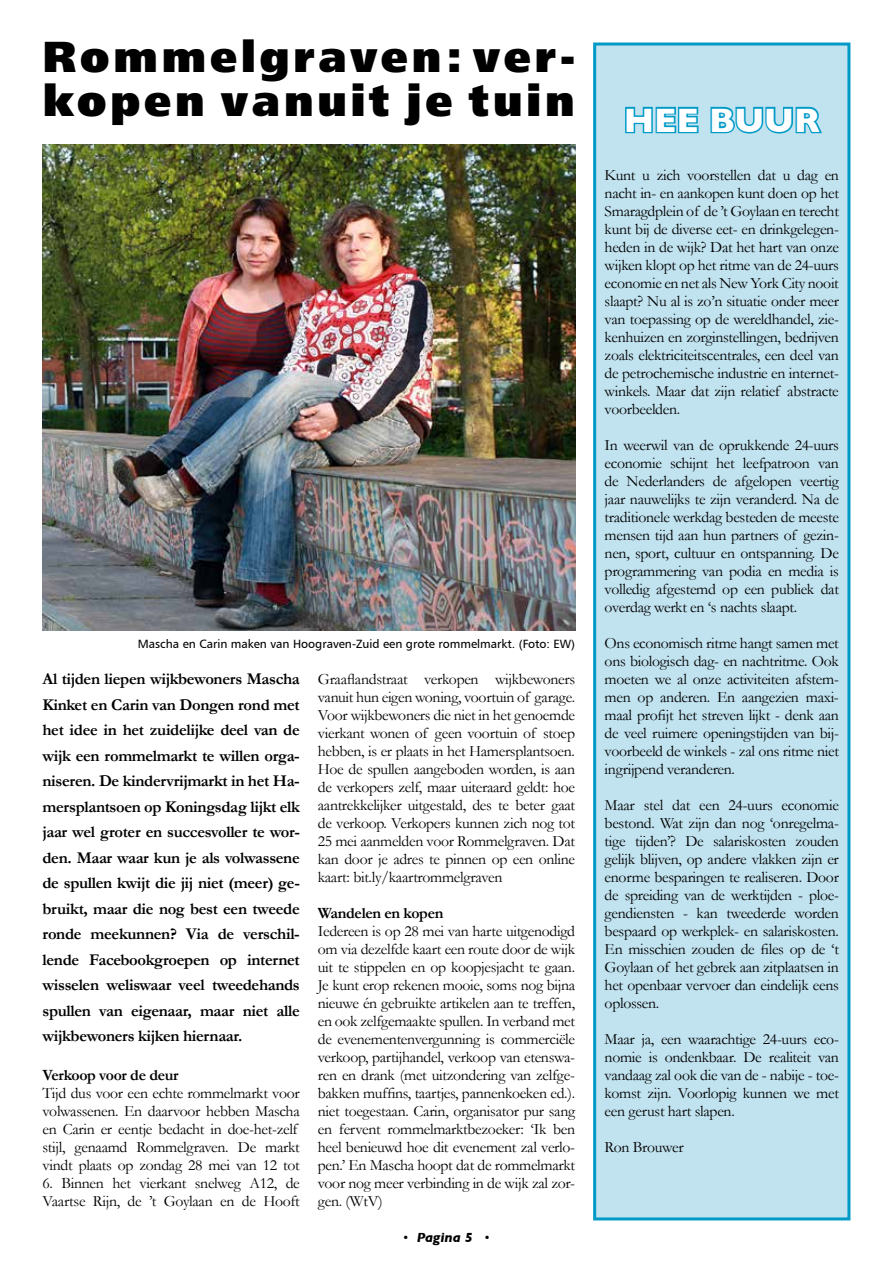
<style>
.page{position:relative;width:893px;height:1263px;background:#fff}
.page>*{position:absolute;margin:0;border:0;box-sizing:border-box;transform-origin:0 0}
.t1{font:43.5px/43.5px "Humanist 777 BT Extra Black B";letter-spacing:.075em;color:#000}
.t2{font:700 34.5px "Gill Sans";color:#fff}
.t3{font:700 16.5px/25.5px "Garamond";letter-spacing:-.02em;color:#000;text-align:justify}
.t4{font:15.75px/18px "Garamond";letter-spacing:-.02em;color:#000;text-align:justify}
.t5{font:700 15.75px "Garamond";letter-spacing:-.02em;color:#000}
.t6{font:italic 700 13.5px "Gill Sans";color:#000}
.t7{font:12px "Humanist 777 BT Roman B";color:#000}
.s1{font-weight:300;font-style:normal}
</style>
<div class="page">
<div style="left:595px;top:44px;width:254px;height:1175px;background:#c1e2ef"></div>
<svg style="left:625px;top:106px;width:74px;height:28px"></svg>
<svg style="left:710px;top:106px;width:112px;height:28px"></svg>
<div style="left:593px;top:43px;width:257px;height:1177px;border:3px solid #009ac7"></div>
<img style="left:43px;top:144px;width:532px;height:486px">
<h1 class="t1" style="left:43px;top:34px;width:534px">Rommelgraven: ver&shy;kopen vanuit je tuin</h1>
<p class="t7" style="left:138px;top:636px;width:439px">Mascha en Carin maken van Hoograven-Zuid een grote rommelmarkt. (Foto: EW)</p>
<p class="t3" style="left:43px;top:666px;width:259px">Al tijden liepen wijkbewoners Mascha Kinket en Carin van Dongen rond met het idee in het zuidelijke deel van de wijk een rommelmarkt te willen orga&shy;niseren. De kindervrijmarkt in het Ha&shy;mersplantsoen op Koningsdag lijkt elk jaar wel groter en succesvoller te wor&shy;den. Maar waar kun je als volwassene de spullen kwijt die jij niet (meer) ge&shy;bruikt, maar die nog best een tweede ronde meekunnen? Via de verschil&shy;lende Facebookgroepen op internet wisselen weliswaar veel tweedehands spullen van eigenaar, maar niet alle wijkbewoners kijken hiernaar.</p>
<p class="t5" style="left:43px;top:1064px;width:138px">Verkoop voor de deur</p>
<p class="t4" style="left:43px;top:1084px;width:259px;text-align:left">Tijd dus voor een echte rommelmarkt voor volwassenen. En daarvoor hebben Mascha en Carin er eentje bedacht in doe-het-zelf stijl, genaamd Rommelgraven. De markt vindt plaats op zondag 28 mei van 12 tot</p>
<p class="t4" style="left:43px;top:1174px;width:259px">6. Binnen het vierkant snelweg A12, de<br>Vaartse Rijn, de ’t Goylaan en de Hooft</p>
<p class="t4" style="left:318px;top:670px;width:259px">Graaflandstraat verkopen wijkbewoners vanuit hun eigen woning, voortuin of garage.<br>Voor wijkbewoners die niet in het genoemde vierkant wonen of geen voortuin of stoep hebben, is er plaats in het Hamersplantsoen.<br>Hoe de spullen aangeboden worden, is aan de verkopers zelf, maar uiteraard geldt: hoe aantrekkelijker uitgestald, des te beter gaat de verkoop. Verkopers kunnen zich nog tot 25 mei aanmelden voor Rommelgraven. Dat kan door je adres te pinnen op een online kaart: bit.ly/kaartrommelgraven</p>
<p class="t5" style="left:318px;top:902px;width:127px">Wandelen en kopen</p>
<p class="t4" style="left:318px;top:922px;width:259px">Iedereen is op 28 mei van harte uitgenodigd om via dezelfde kaart een route door de wijk uit te stippelen en op koopjesjacht te gaan.<br>Je kunt erop rekenen mooie, soms nog bijna nieuwe én gebruikte artikelen aan te treffen, en ook zelfgemaakte spullen. In verband met de evenementenvergunning is commerciële verkoop, partijhandel, verkoop van etenswa&shy;ren en drank (met uitzondering van zelfge&shy;bakken muffins, taartjes, pannenkoeken ed.). niet toegestaan. Carin, organisator pur sang en fervent rommelmarktbezoeker: ‘Ik ben heel benieuwd hoe dit evenement zal verlo&shy;pen.’ En Mascha hoopt dat de rommelmarkt voor nog meer verbinding in de wijk zal zor&shy;gen. (WtV)</p>
<p class="t6" style="left:402px;top:1230px;width:90px"><span class="s1">•</span> Pagina 5 <span class="s1">•</span></p>
<h2 class="t2" style="left:624px;top:93px;width:198px">HEE BUUR</h2>
<p class="t4" style="left:605px;top:166px;width:236px">Kunt u zich voorstellen dat u dag en nacht in- en aankopen kunt doen op het Smaragdplein of de ’t Goylaan en terecht kunt bij de diverse eet- en drinkgelegen&shy;heden in de wijk? Dat het hart van onze wijken klopt op het ritme van de 24-uurs economie en net als New York City nooit slaapt? Nu al is zo’n situatie onder meer van toepassing op de wereldhandel, zie&shy;kenhuizen en zorginstellingen, bedrijven zoals elektriciteitscentrales, een deel van de petrochemische industrie en internet&shy;winkels. Maar dat zijn relatief abstracte voorbeelden.</p>
<p class="t4" style="left:605px;top:436px;width:236px">In weerwil van de oprukkende 24-uurs economie schijnt het leefpatroon van de Nederlanders de afgelopen veertig jaar nauwelijks te zijn veranderd. Na de traditionele werkdag besteden de meeste mensen tijd aan hun partners of gezin&shy;nen, sport, cultuur en ontspanning. De programmering van podia en media is volledig afgestemd op een publiek dat overdag werkt en ‘s nachts slaapt.</p>
<p class="t4" style="left:605px;top:634px;width:236px">Ons economisch ritme hangt samen met ons biologisch dag- en nachtritme. Ook moeten we al onze activiteiten afstem&shy;men op anderen. En aangezien maxi&shy;maal profijt het streven lijkt - denk aan de veel ruimere openingstijden van bij&shy;voorbeeld de winkels - zal ons ritme niet ingrijpend veranderen.</p>
<p class="t4" style="left:605px;top:796px;width:236px">Maar stel dat een 24-uurs economie bestond. Wat zijn dan nog ‘onregelma&shy;tige tijden’? De salariskosten zouden gelijk blijven, op andere vlakken zijn er enorme besparingen te realiseren. Door de spreiding van de werktijden - ploe&shy;gendiensten - kan tweederde worden bespaard op werkplek- en salariskosten.<br>En misschien zouden de files op de ‘t Goylaan of het gebrek aan zitplaatsen in het openbaar vervoer dan eindelijk eens oplossen.</p>
<p class="t4" style="left:605px;top:1030px;width:236px">Maar ja, een waarachtige 24-uurs eco&shy;nomie is ondenkbaar. De realiteit van vandaag zal ook die van de - nabije - toe&shy;komst zijn. Voorlopig kunnen we met een gerust hart slapen.</p>
<p class="t4" style="left:605px;top:1138px;width:81px">Ron Brouwer</p>
</div>
